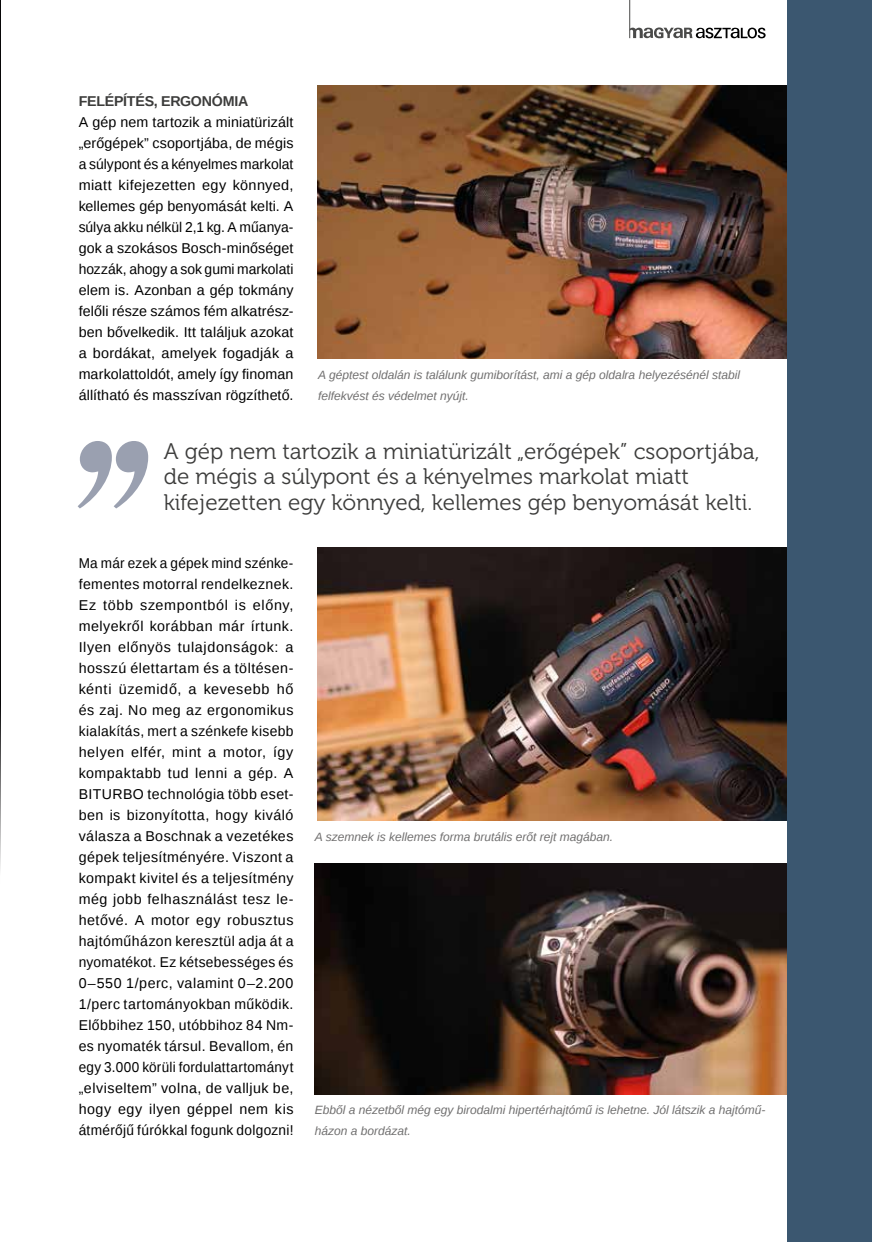
<style>
.page{position:relative;width:872px;height:1242px;background:#fff}
.page>*{position:absolute;margin:0;border:0;box-sizing:border-box;transform-origin:0 0}
.t1{font:22.5px/25.5px "Museo 300";color:#3c3c3b}
.t2{font:14.25px/21px "Liberation Sans";letter-spacing:.02em;color:#000;text-align:justify;scale:.95 1}
.t3{font:14.25px/21px "Liberation Sans";letter-spacing:.02em;color:#000;text-align:justify}
.t4{font:700 14.25px "Liberation Sans";letter-spacing:-.015em;color:#3c3c3b}
.t5{font:italic 12px/21px "Liberation Sans";color:#706f6f}
</style>
<div class="page">
<div style="left:787px;top:0;width:85px;height:1242px;background:#3b5770"></div>
<svg style="left:630px;top:27px;width:135px;height:11px"></svg>
<hr style="left:629px;top:0;width:1px;height:38px;background:#4a4a49">
<hr style="left:0;top:0;width:1px;height:884px;background:#080708">
<img style="left:317px;top:86px;width:470px;height:272px">
<img style="left:317px;top:547px;width:470px;height:273px">
<img style="left:315px;top:863px;width:472px;height:231px">
<svg style="left:78px;top:441px;width:70px;height:67px"></svg>
<p class="t4" style="left:79px;top:91px;width:171px">FELÉPÍTÉS, ERGONÓMIA</p>
<p class="t3" style="left:79px;top:112px;width:216px">A gép nem tartozik a miniatürizált „erőgépek” csoportjába, de mégis a súlypont és a kényelmes markolat miatt kifejezetten egy könnyed, kellemes gép benyomását kelti. A súlya akku nélkül 2,1 kg. A műanya&shy;gok a szokásos Bosch-minőséget hozzák, ahogy a sok gumi markolati elem is. Azonban a gép tokmány felőli része számos fém alkatrész&shy;ben bővelkedik. Itt találjuk azokat a bordákat, amelyek fogadják a markolattoldót, amely így finoman állítható és masszívan rögzíthető.</p>
<p class="t5" style="left:318px;top:364px;width:423px">A géptest oldalán is találunk gumiborítást, ami a gép oldalra helyezésénél stabil felfekvést és védelmet nyújt.</p>
<h1 class="t1" style="left:164px;top:439px;width:597px">A gép nem tartozik a miniatürizált „erőgépek” csoportjába, de mégis a súlypont és a kényelmes markolat miatt kifejezetten egy könnyed, kellemes gép benyomását kelti.</h1>
<p class="t2" style="left:79px;top:553px;width:228px">Ma már ezek a gépek mind szénke&shy;fementes motorral rendelkeznek.<br>Ez több szempontból is előny, melyekről korábban már írtunk.<br>Ilyen előnyös tulajdonságok: a hosszú élettartam és a töltésen&shy;kénti üzemidő, a kevesebb hő és zaj. No meg az ergonomikus kialakítás, mert a szénkefe kisebb helyen elfér, mint a motor, így kompaktabb tud lenni a gép. A BITURBO technológia több eset&shy;ben is bizonyította, hogy kiváló válasza a Boschnak a vezetékes gépek teljesítményére. Viszont a kompakt kivitel és a teljesítmény még jobb felhasználást tesz le&shy;hetővé. A motor egy robusztus hajtóműházon keresztül adja át a nyomatékot. Ez kétsebességes és 0–550 1/perc, valamint 0–2.200<br>1/perc tartományokban működik.<br>Előbbihez 150, utóbbihoz 84 Nm&shy;es nyomaték társul. Bevallom, én egy 3.000 körüli fordulattartományt „elviseltem” volna, de valljuk be, hogy egy ilyen géppel nem kis átmérőjű fúrókkal fogunk dolgozni!</p>
<p class="t5" style="left:315px;top:826px;width:300px">A szemnek is kellemes forma brutális erőt rejt magában.</p>
<p class="t5" style="left:315px;top:1099px;width:452px">Ebből a nézetből még egy birodalmi hipertérhajtómű is lehetne. Jól látszik a hajtómű&shy;házon a bordázat.</p>
</div>
